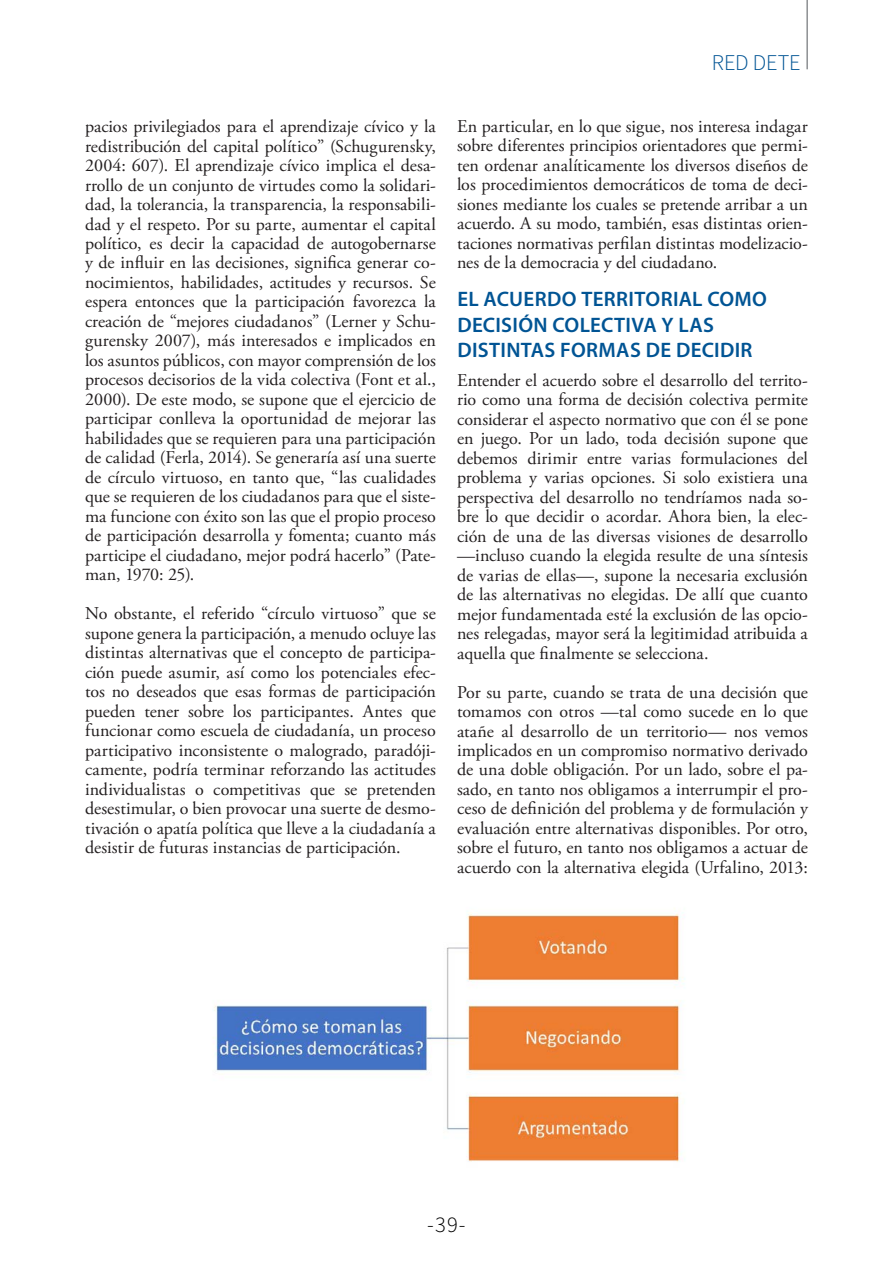
<style>
.page{position:relative;width:893px;height:1263px;background:#fff}
.page>*{position:absolute;margin:0;border:0;box-sizing:border-box;transform-origin:0 0}
.t1{font:300 22.5px "Source Sans Pro";letter-spacing:-.01em;color:#015494}
.t2{font:300 22.5px "Source Sans Pro";color:#000}
.Subtitulo_azul{font:600 21px/25.2px "Myriad Pro";letter-spacing:.015em;color:#015494}
.Texto_corrido{font:18px/19.5px "Adobe Garamond Pro";color:#231f20;text-align:justify}
</style>
<div class="page">
<hr style="left:806px;top:0;width:2px;height:69px;background:#8d8f92">
<img style="left:213px;top:908px;width:472px;height:254px">
<p class="Texto_corrido" style="left:85px;top:117px;width:352px">pacios privilegiados para el aprendizaje cívico y la redistribución del capital político” (Schugurensky, 2004: 607). El aprendizaje cívico implica el desa&shy;rrollo de un conjunto de virtudes como la solidari&shy;dad, la tolerancia, la transparencia, la responsabili&shy;dad y el respeto. Por su parte, aumentar el capital político, es decir la capacidad de autogobernarse y de influir en las decisiones, significa generar co&shy;nocimientos, habilidades, actitudes y recursos. Se espera entonces que la participación favorezca la creación de “mejores ciudadanos” (Lerner y Schu&shy;gurensky 2007), más interesados e implicados en los asuntos públicos, con mayor comprensión de los procesos decisorios de la vida colectiva (Font et al., 2000). De este modo, se supone que el ejercicio de participar conlleva la oportunidad de mejorar las habilidades que se requieren para una participación de calidad (Ferla, 2014). Se generaría así una suerte de círculo virtuoso, en tanto que, “las cualidades que se requieren de los ciudadanos para que el siste&shy;ma funcione con éxito son las que el propio proceso de participación desarrolla y fomenta; cuanto más participe el ciudadano, mejor podrá hacerlo” (Pate&shy;man, 1970: 25).</p>
<p class="Texto_corrido" style="left:85px;top:605px;width:352px">No obstante, el referido “círculo virtuoso” que se supone genera la participación, a menudo ocluye las distintas alternativas que el concepto de participa&shy;ción puede asumir, así como los potenciales efec&shy;tos no deseados que esas formas de participación pueden tener sobre los participantes. Antes que funcionar como escuela de ciudadanía, un proceso participativo inconsistente o malogrado, paradóji&shy;camente, podría terminar reforzando las actitudes individualistas o competitivas que se pretenden desestimular, o bien provocar una suerte de desmo&shy;tivación o apatía política que lleve a la ciudadanía a desistir de futuras instancias de participación.</p>
<p class="t1" style="left:712px;top:49px;width:90px">RED DETE</p>
<p class="Texto_corrido" style="left:457px;top:117px;width:352px">En particular, en lo que sigue, nos interesa indagar sobre diferentes principios orientadores que permi&shy;ten ordenar analíticamente los diversos diseños de los procedimientos democráticos de toma de deci&shy;siones mediante los cuales se pretende arribar a un acuerdo. A su modo, también, esas distintas orien&shy;taciones normativas perfilan distintas modelizacio&shy;nes de la democracia y del ciudadano.</p>
<p class="Subtitulo_azul" style="left:457px;top:286px;width:311px">EL ACUERDO TERRITORIAL COMO<br>DECISIÓN COLECTIVA Y LAS<br>DISTINTAS FORMAS DE DECIDIR</p>
<p class="Texto_corrido" style="left:457px;top:371px;width:352px">Entender el acuerdo sobre el desarrollo del territo&shy;rio como una forma de decisión colectiva permite considerar el aspecto normativo que con él se pone en juego. Por un lado, toda decisión supone que debemos dirimir entre varias formulaciones del problema y varias opciones. Si solo existiera una perspectiva del desarrollo no tendríamos nada so&shy;bre lo que decidir o acordar. Ahora bien, la elec&shy;ción de una de las diversas visiones de desarrollo —incluso cuando la elegida resulte de una síntesis de varias de ellas—, supone la necesaria exclusión de las alternativas no elegidas. De allí que cuanto mejor fundamentada esté la exclusión de las opcio&shy;nes relegadas, mayor será la legitimidad atribuida a aquella que finalmente se selecciona.</p>
<p class="Texto_corrido" style="left:457px;top:683px;width:352px">Por su parte, cuando se trata de una decisión que tomamos con otros —tal como sucede en lo que atañe al desarrollo de un territorio— nos vemos implicados en un compromiso normativo derivado de una doble obligación. Por un lado, sobre el pa&shy;sado, en tanto nos obligamos a interrumpir el pro&shy;ceso de definición del problema y de formulación y evaluación entre alternativas disponibles. Por otro, sobre el futuro, en tanto nos obligamos a actuar de acuerdo con la alternativa elegida (Urfalino, 2013:</p>
<p class="t2" style="left:427px;top:1211px;width:40px">-39-</p>
</div>
